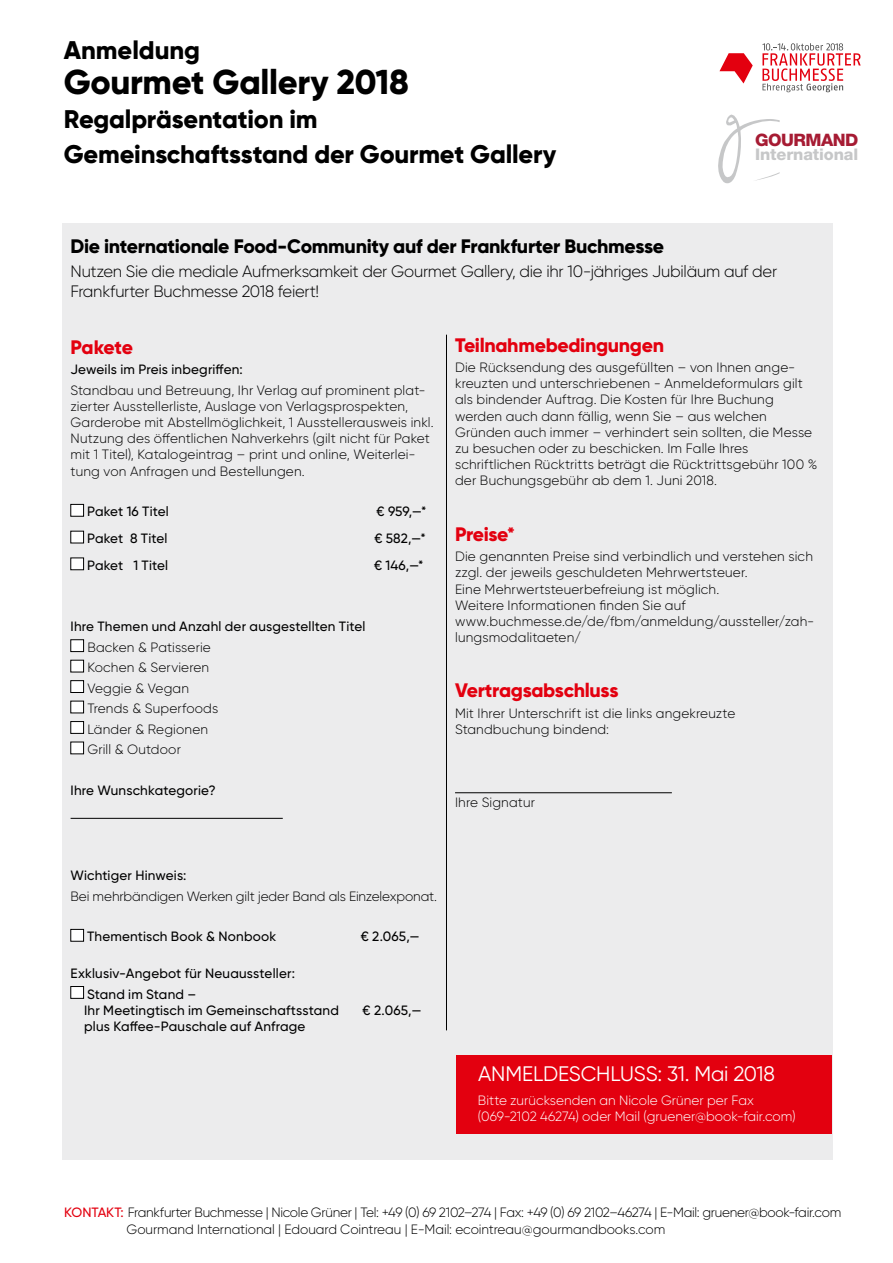
<style>
.page{position:relative;width:893px;height:1263px;background:#fff}
.page>*{position:absolute;margin:0;border:0;box-sizing:border-box;transform-origin:0 0}
.t1{font:800 34.5px "Gilroy";letter-spacing:-.01em;color:#000}
.t2{font:800 25.5px/34.5px "Gilroy";letter-spacing:-.01em;color:#000}
.t3{font:21px "Gilroy";letter-spacing:-.01em;color:#fff}
.t4{font:800 19.5px "Gilroy";letter-spacing:-.015em;color:#000}
.t5{font:800 19.5px "Gilroy";letter-spacing:-.015em;color:#e3000f}
.t6{font:800 17.1px "Helvetica Neue LT Std";letter-spacing:-.03em;color:#a61b33}
.t7{font:300 16.5px/19.8px "Gilroy";letter-spacing:-.02em;color:#000}
.t8{font:800 16.05px "Helvetica Neue LT Std";letter-spacing:-.005em;color:#c6c7c8}
.t9{font:300 13.5px/16.2px "Gilroy";letter-spacing:.01em;color:#000}
.t10{font:500 13.5px/20.4px "Gilroy";letter-spacing:.015em;color:#000}
.t11{font:300 13.5px/16.2px "Gilroy";letter-spacing:-.02em;color:#000}
.t12{font:300 13.5px/16.2px "Gilroy";color:#fff}
.t13{font:300 13.5px "Gilroy";letter-spacing:-.01em;color:#000}
.s1{font-weight:500;color:#e3000f}
</style>
<div class="page">
<svg style="left:719px;top:53px;width:34px;height:30px"></svg>
<svg style="left:762px;top:43px;width:99px;height:49px"></svg>
<svg style="left:718px;top:114px;width:62px;height:69px"></svg>
<div style="left:62px;top:223px;width:770px;height:937px;background:#ececed"></div>
<div style="left:71px;top:504px;width:13px;height:12px;background:#fff"></div>
<div style="left:71px;top:504px;width:13px;height:12px;border:1px solid #000"></div>
<div style="left:71px;top:531px;width:13px;height:12px;background:#fff"></div>
<div style="left:71px;top:531px;width:13px;height:12px;border:1px solid #000"></div>
<div style="left:71px;top:558px;width:13px;height:12px;background:#fff"></div>
<div style="left:71px;top:558px;width:13px;height:12px;border:1px solid #000"></div>
<div style="left:71px;top:640px;width:13px;height:12px;background:#fff"></div>
<div style="left:71px;top:639px;width:13px;height:13px;border:1px solid #000"></div>
<div style="left:71px;top:660px;width:13px;height:12px;background:#fff"></div>
<div style="left:71px;top:660px;width:13px;height:12px;border:1px solid #000"></div>
<div style="left:71px;top:681px;width:13px;height:11px;background:#fff"></div>
<div style="left:71px;top:680px;width:13px;height:13px;border:1px solid #000"></div>
<div style="left:71px;top:701px;width:13px;height:12px;background:#fff"></div>
<div style="left:71px;top:701px;width:13px;height:12px;border:1px solid #000"></div>
<div style="left:71px;top:721px;width:13px;height:12px;background:#fff"></div>
<div style="left:71px;top:721px;width:13px;height:12px;border:1px solid #000"></div>
<div style="left:71px;top:742px;width:13px;height:12px;background:#fff"></div>
<div style="left:71px;top:742px;width:13px;height:12px;border:1px solid #000"></div>
<hr style="left:71px;top:818px;width:212px;height:1px;background:#000">
<div style="left:71px;top:929px;width:13px;height:12px;background:#fff"></div>
<div style="left:71px;top:929px;width:13px;height:12px;border:1px solid #000"></div>
<div style="left:71px;top:986px;width:13px;height:12px;background:#fff"></div>
<div style="left:71px;top:986px;width:13px;height:12px;border:1px solid #000"></div>
<hr style="left:455px;top:792px;width:217px;height:1px;background:#000">
<hr style="left:446px;top:335px;width:1px;height:695px;background:#000">
<div style="left:457px;top:1054px;width:375px;height:79px;background:#e3000f"></div>
<h2 class="t2" style="left:64px;top:33px;width:138px">Anmeldung</h2>
<h1 class="t1" style="left:64px;top:60px;width:347px">Gourmet Gallery 2018</h1>
<h2 class="t2" style="left:64px;top:102px;width:494px">Regalpräsentation im<br>Gemeinschaftsstand der Gourmet Gallery</h2>
<p class="t6" style="left:755px;top:129px;width:105px">Gourmand</p>
<p class="t8" style="left:755px;top:145px;width:105px">International</p>
<h3 class="t4" style="left:71px;top:234px;width:595px">Die internationale Food-Community auf der Frankfurter Buchmesse</h3>
<p class="t7" style="left:71px;top:261px;width:708px">Nutzen Sie die mediale Aufmerksamkeit der Gourmet Gallery, die ihr 10-jähriges Jubiläum auf der<br>Frankfurter Buchmesse 2018 feiert!</p>
<h3 class="t5" style="left:71px;top:334px;width:64px">Pakete</h3>
<p class="t10" style="left:71px;top:359px;width:174px">Jeweils im Preis inbegriffen:</p>
<p class="t9" style="left:71px;top:382px;width:365px">Standbau und Betreuung, Ihr Verlag auf prominent plat&shy;zierter Ausstellerliste, Auslage von Verlagsprospekten, Garderobe mit Abstellmöglichkeit, 1 Ausstellerausweis inkl.<br>Nutzung des öffentlichen Nahverkehrs (gilt nicht für Paket mit 1 Titel), Katalogeintrag – print und online, Weiterlei&shy;tung von Anfragen und Bestellungen.</p>
<p class="t10" style="left:87px;top:501px;width:83px">Paket 16 Titel</p>
<p class="t10" style="left:376px;top:501px;width:51px">€ 959,—*</p>
<p class="t10" style="left:87px;top:528px;width:82px">Paket 8 Titel</p>
<p class="t10" style="left:374px;top:528px;width:53px">€ 582,—*</p>
<p class="t10" style="left:87px;top:555px;width:83px">Paket 1 Titel</p>
<p class="t10" style="left:374px;top:555px;width:51px">€ 146,—*</p>
<p class="t10" style="left:71px;top:616px;width:296px">Ihre Themen und Anzahl der ausgestellten Titel</p>
<p class="t9" style="left:87px;top:637px;width:132px;line-height:20.4px">Backen &amp; Patisserie<br>Kochen &amp; Servieren<br>Veggie &amp; Vegan<br>Trends &amp; Superfoods<br>Länder &amp; Regionen<br>Grill &amp; Outdoor</p>
<p class="t10" style="left:71px;top:780px;width:147px">Ihre Wunschkategorie?</p>
<h3 class="t5" style="left:455px;top:332px;width:211px">Teilnahmebedingungen</h3>
<p class="t9" style="left:455px;top:359px;width:364px">Die Rücksendung des ausgefüllten – von Ihnen ange&shy;kreuzten und unterschriebenen - Anmeldeformulars gilt als bindender Auftrag. Die Kosten für Ihre Buchung werden auch dann fällig, wenn Sie – aus welchen Gründen auch immer – verhindert sein sollten, die Messe zu besuchen oder zu beschicken. Im Falle Ihres schriftlichen Rücktritts beträgt die Rücktrittsgebühr 100 % der Buchungsgebühr ab dem 1. Juni 2018.</p>
<h3 class="t5" style="left:455px;top:522px;width:61px">Preise*</h3>
<p class="t9" style="left:455px;top:548px;width:361px">Die genannten Preise sind verbindlich und verstehen sich zzgl. der jeweils geschuldeten Mehrwertsteuer.<br>Eine Mehrwertsteuerbefreiung ist möglich.<br>Weitere Informationen finden Sie auf www.buchmesse.de/de/fbm/anmeldung/aussteller/zah&shy;lungsmodalitaeten/</p>
<h3 class="t5" style="left:455px;top:678px;width:165px">Vertragsabschluss</h3>
<p class="t9" style="left:455px;top:705px;width:282px">Mit Ihrer Unterschrift ist die links angekreuzte<br>Standbuchung bindend:</p>
<p class="t9" style="left:455px;top:794px;width:82px">Ihre Signatur</p>
<p class="t10" style="left:71px;top:865px;width:117px">Wichtiger Hinweis:</p>
<p class="t13" style="left:71px;top:887px;width:368px">Bei mehrbändigen Werken gilt jeder Band als Einzelexponat.</p>
<p class="t10" style="left:87px;top:926px;width:191px">Thementisch Book &amp; Nonbook</p>
<p class="t10" style="left:361px;top:926px;width:60px">€ 2.065,—</p>
<p class="t10" style="left:87px;top:963px;width:209px;text-indent:-17px">Exklusiv-Angebot für Neuaussteller:<br>Stand im Stand –</p>
<p class="t10" style="left:84px;top:1000px;width:256px">Ihr Meetingtisch im Gemeinschaftsstand</p>
<p class="t10" style="left:363px;top:1000px;width:60px">€ 2.065,—</p>
<p class="t10" style="left:84px;top:1016px;width:223px">plus Kaffee-Pauschale auf Anfrage</p>
<h3 class="t3" style="left:478px;top:1061px;width:298px">ANMELDESCHLUSS: 31. Mai 2018</h3>
<p class="t12" style="left:478px;top:1092px;width:319px">Bitte zurücksenden an Nicole Grüner per Fax (069-2102 46274) oder Mail (gruener@book-fair.com)</p>
<p class="t11" style="left:127px;top:1204px;width:716px;text-indent:-62px"><span class="s1">KONTAKT:</span> Frankfurter Buchmesse | Nicole Grüner | Tel: +49 (0) 69 2102–274 | Fax: +49 (0) 69 2102–46274 | E-Mail: gruener@book-fair.com<br>Gourmand International | Edouard Cointreau | E-Mail: ecointreau@gourmandbooks.com</p>
</div>
